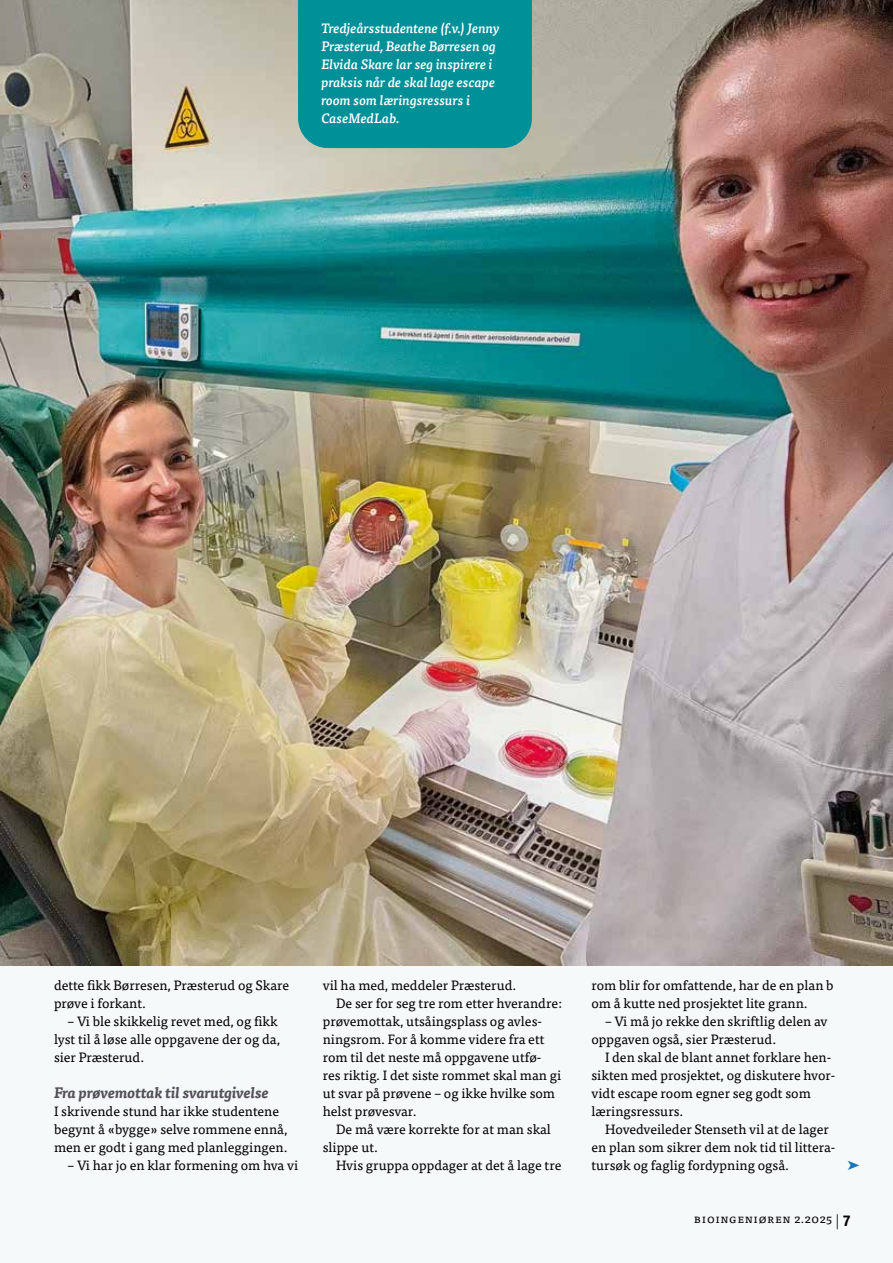
<style>
.page{position:relative;width:893px;height:1263px;background:#f5f9fa}
.page>*{position:absolute;margin:0;border:0;box-sizing:border-box;transform-origin:0 0}
.t1{font:italic 700 15px "Tisa Pro";color:#545158}
.t2{font:13.5px/18px "Tisa Pro";color:#000}
.t3{font:italic 500 13.5px/18px "Tisa Pro";color:#fff}
.t4{font:12px "Tisa Pro";letter-spacing:.05em;color:#000}
.s1{font-family:"Helvetica Neue LT Pro";font-weight:300;font-size:15px}
.s2{font-family:"Helvetica Neue LT Pro";font-weight:700;font-stretch:condensed;font-size:15px}
</style>
<div class="page">
<img style="left:0;top:0;width:893px;height:965px">
<div style="left:298px;top:0;width:234px;height:148px;background:#009098"></div>
<p class="t3" style="left:321px;top:18px;width:180px">Tredjeårsstudentene (f.v.) Jenny<br>Præsterud, Beathe Børresen og<br>Elvida Skare lar seg inspirere i praksis når de skal lage escape room som læringsressurs i<br>CaseMedLab.</p>
<p class="t2" style="left:54px;top:975px;width:237px">dette fikk Børresen, Præsterud og Skare prøve i forkant.</p>
<p class="t2" style="left:54px;top:1011px;width:228px;text-indent:13px">– Vi ble skikkelig revet med, og fikk lyst til å løse alle oppgavene der og da, sier Præsterud.</p>
<p class="t1" style="left:54px;top:1081px;width:216px">Fra prøvemottak til svarutgivelse</p>
<p class="t2" style="left:54px;top:1101px;width:235px">I skrivende stund har ikke studentene begynt å «bygge» selve rommene ennå, men er godt i gang med planleggingen.</p>
<p class="t2" style="left:68px;top:1155px;width:232px">– Vi har jo en klar formening om hva vi</p>
<p class="t2" style="left:323px;top:975px;width:195px">vil ha med, meddeler Præsterud.</p>
<p class="t2" style="left:336px;top:993px;width:227px">De ser for seg tre rom etter hverandre:</p>
<p class="t2" style="left:323px;top:1011px;width:221px">prøvemottak, utsåingsplass og avles-</p>
<p class="t2" style="left:323px;top:1029px;width:223px">ningsrom. For å komme videre fra ett</p>
<p class="t2" style="left:323px;top:1047px;width:220px">rom til det neste må oppgavene utfø-</p>
<p class="t2" style="left:323px;top:1065px;width:240px">res riktig. I det siste rommet skal man gi</p>
<p class="t2" style="left:323px;top:1083px;width:234px">ut svar på prøvene – og ikke hvilke som</p>
<p class="t2" style="left:323px;top:1101px;width:96px">helst prøvesvar.</p>
<p class="t2" style="left:336px;top:1119px;width:216px">De må være korrekte for at man skal</p>
<p class="t2" style="left:323px;top:1137px;width:57px">slippe ut.</p>
<p class="t2" style="left:336px;top:1155px;width:227px">Hvis gruppa oppdager at det å lage tre</p>
<p class="t2" style="left:591px;top:975px;width:244px">rom blir for omfattende, har de en plan b om å kutte ned prosjektet lite grann.</p>
<p class="t2" style="left:591px;top:1011px;width:238px;text-indent:14px">– Vi må jo rekke den skriftlig delen av oppgaven også, sier Præsterud.</p>
<p class="t2" style="left:591px;top:1047px;width:245px;text-indent:14px">I den skal de blant annet forklare hen&shy;sikten med prosjektet, og diskutere hvor&shy;vidt escape room egner seg godt som læringsressurs.</p>
<p class="t2" style="left:591px;top:1119px;width:245px;text-indent:14px">Hovedveileder Stenseth vil at de lager en plan som sikrer dem nok tid til littera&shy;tursøk og faglig fordypning også.</p>
<p class="t4" style="left:694px;top:1209px;width:158px">Bioingeniøren 2.2025 <span class="s1">|</span> <span class="s2">7</span></p>
</div>
